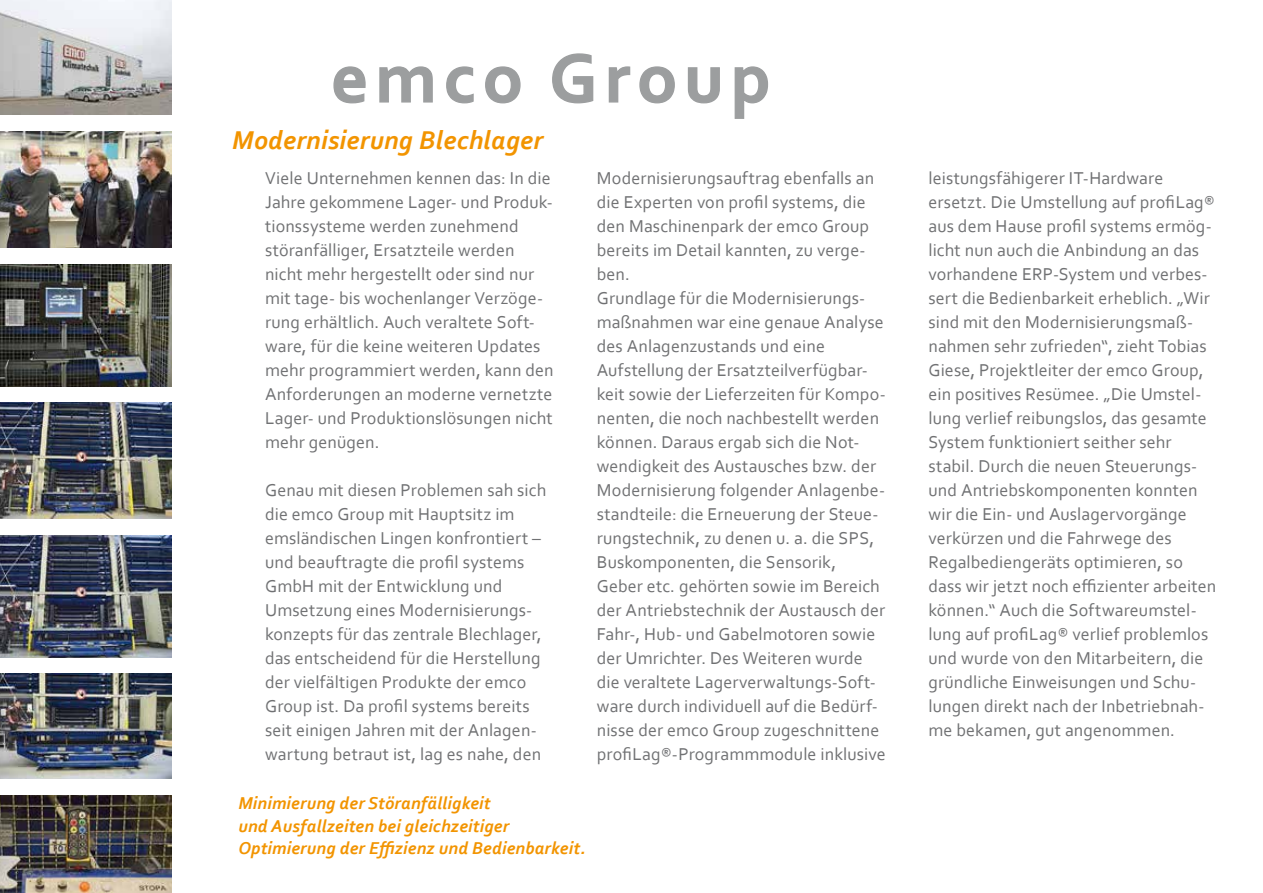
<style>
.page{position:relative;width:1263px;height:893px;background:#fff}
.page>*{position:absolute;margin:0;border:0;box-sizing:border-box;transform-origin:0 0}
.t1{font:700 72px "Corbel";letter-spacing:.1em;color:#9c9e9f}
.t2{font:italic 700 27px "Corbel";letter-spacing:.01em;color:#f29400}
.t3{font:18px/24px "Corbel";letter-spacing:.005em;color:#707173}
.t4{font:italic 700 18px/22.5px "Corbel";letter-spacing:.01em;color:#f29400}
</style>
<div class="page">
<svg style="left:333px;top:66px;width:33px;height:38px"></svg>
<svg style="left:379px;top:66px;width:54px;height:37px"></svg>
<svg style="left:446px;top:66px;width:28px;height:38px"></svg>
<svg style="left:485px;top:66px;width:36px;height:38px"></svg>
<svg style="left:552px;top:53px;width:42px;height:51px"></svg>
<svg style="left:608px;top:66px;width:23px;height:37px"></svg>
<svg style="left:639px;top:66px;width:36px;height:38px"></svg>
<svg style="left:687px;top:67px;width:33px;height:37px"></svg>
<svg style="left:734px;top:66px;width:35px;height:53px"></svg>
<img style="left:0;top:0;width:171px;height:114px">
<img style="left:0;top:131px;width:171px;height:117px">
<img style="left:0;top:264px;width:171px;height:122px">
<img style="left:0;top:403px;width:171px;height:115px">
<img style="left:0;top:535px;width:171px;height:122px">
<img style="left:0;top:674px;width:171px;height:104px">
<img style="left:0;top:795px;width:171px;height:98px">
<h1 class="t1" style="left:331px;top:34px;width:441px">emco Group</h1>
<h2 class="t2" style="left:232px;top:123px;width:312px">Modernisierung Blechlager</h2>
<p class="t3" style="left:265px;top:166px;width:290px">Viele Unternehmen kennen das: In die Jahre gekommene Lager- und Produk&shy;tionssysteme werden zunehmend störanfälliger, Ersatzteile werden nicht mehr hergestellt oder sind nur mit tage- bis wochenlanger Verzöge&shy;rung erhältlich. Auch veraltete Soft&shy;ware, für die keine weiteren Updates mehr programmiert werden, kann den Anforderungen an moderne vernetzte Lager- und Produktionslösungen nicht mehr genügen.</p>
<p class="t3" style="left:265px;top:478px;width:283px">Genau mit diesen Problemen sah sich die emco Group mit Hauptsitz im emsländischen Lingen konfrontiert – und beauftragte die profil systems GmbH mit der Entwicklung und Umsetzung eines Modernisierungs&shy;konzepts für das zentrale Blechlager, das entscheidend für die Herstellung der vielfältigen Produkte der emco Group ist. Da profil systems bereits seit einigen Jahren mit der Anlagen&shy;wartung betraut ist, lag es nahe, den</p>
<p class="t3" style="left:597px;top:166px;width:290px">Modernisierungsauftrag ebenfalls an die Experten von profil systems, die den Maschinenpark der emco Group bereits im Detail kannten, zu verge&shy;ben.<br>Grundlage für die Modernisierungs&shy;maßnahmen war eine genaue Analyse des Anlagenzustands und eine Aufstellung der Ersatzteilverfügbar&shy;keit sowie der Lieferzeiten für Kompo&shy;nenten, die noch nachbestellt werden können. Daraus ergab sich die Not&shy;wendigkeit des Austausches bzw. der Modernisierung folgender Anlagenbe&shy;standteile: die Erneuerung der Steue&shy;rungstechnik, zu denen u. a. die SPS, Buskomponenten, die Sensorik, Geber etc. gehörten sowie im Bereich der Antriebstechnik der Austausch der Fahr-, Hub- und Gabelmotoren sowie der Umrichter. Des Weiteren wurde die veraltete Lagerverwaltungs-Soft&shy;ware durch individuell auf die Bedürf&shy;nisse der emco Group zugeschnittene profiLag®-Programmmodule inklusive</p>
<p class="t3" style="left:928px;top:166px;width:289px">leistungsfähigerer IT-Hardware ersetzt. Die Umstellung auf profiLag® aus dem Hause profil systems ermög&shy;licht nun auch die Anbindung an das vorhandene ERP-System und verbes&shy;sert die Bedienbarkeit erheblich. „Wir sind mit den Modernisierungsmaß&shy;nahmen sehr zufrieden“, zieht Tobias Giese, Projektleiter der emco Group, ein positives Resümee. „Die Umstel&shy;lung verlief reibungslos, das gesamte System funktioniert seither sehr stabil. Durch die neuen Steuerungs&shy;und Antriebskomponenten konnten wir die Ein- und Auslagervorgänge verkürzen und die Fahrwege des Regalbediengeräts optimieren, so dass wir jetzt noch effizienter arbeiten können.“ Auch die Softwareumstel&shy;lung auf profiLag® verlief problemlos und wurde von den Mitarbeitern, die gründliche Einweisungen und Schu&shy;lungen direkt nach der Inbetriebnah&shy;me bekamen, gut angenommen.</p>
<p class="t4" style="left:238px;top:792px;width:349px">Minimierung der Störanfälligkeit<br>und Ausfallzeiten bei gleichzeitiger<br>Optimierung der Effizienz und Bedienbarkeit.</p>
</div>
